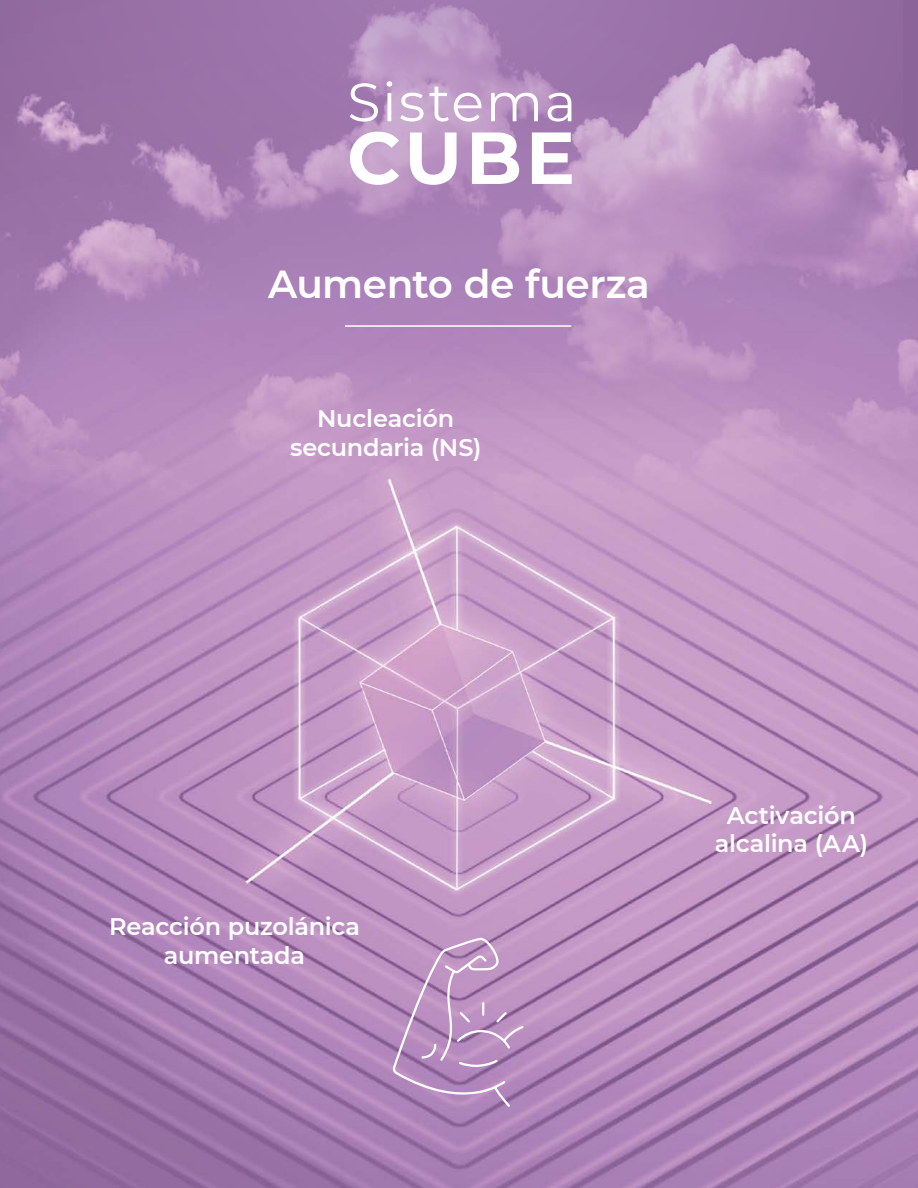
<style>
.page{position:relative;width:918px;height:1188px;background:#fff}
.page>*{position:absolute;margin:0;border:0;box-sizing:border-box;transform-origin:0 0}
.t1{font:54px "Montserrat";letter-spacing:.03em;color:#fff}
.t2{font:600 39px "Montserrat";letter-spacing:-.01em;color:#fff}
.t3{font:600 24px/28.8px "Montserrat";letter-spacing:-.01em;color:#fff;text-align:center}
</style>
<div class="page">
<img style="left:0;top:0;width:918px;height:1188px">
<svg style="left:0;top:0;width:903px;height:487px;background:#b087ba"></svg>
<hr style="left:345px;top:325px;width:226px;height:2px;background:#fff">
<svg style="left:391px;top:936px;width:134px;height:177px;background:#b991bf"></svg>
<svg style="left:350px;top:132px;width:222px;height:53px"></svg>
<h1 class="t1" style="left:347px;top:65px;width:231px">Sistema</h1>
<h2 class="t2" style="left:268px;top:256px;width:383px">Aumento de fuerza</h2>
<p class="t3" style="left:290px;top:403px;width:193px">Nucleación secundaria (NS)</p>
<p class="t3" style="left:109px;top:911px;width:253px">Reacción puzolánica aumentada</p>
<p class="t3" style="left:715px;top:800px;width:155px">Activación alcalina (AA)</p>
</div>
